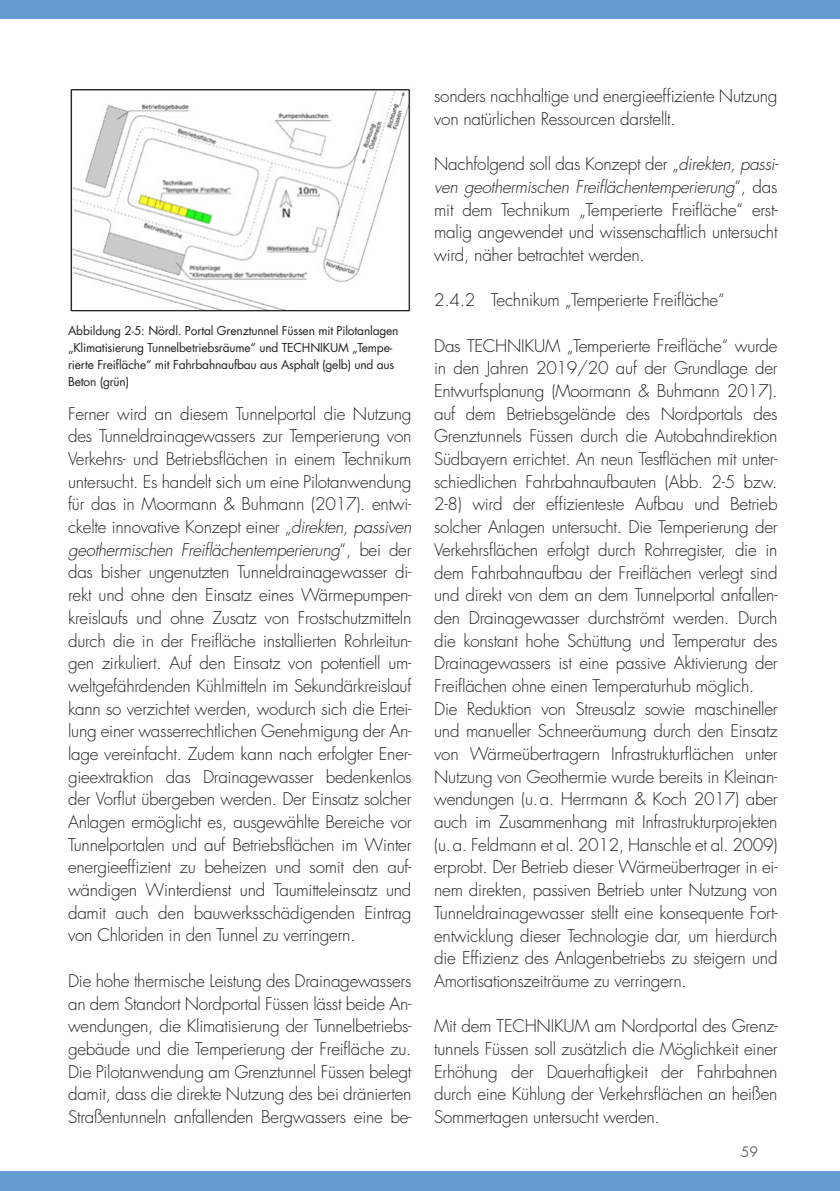
<style>
.page{position:relative;width:840px;height:1191px;background:#fff}
.page>*{position:absolute;margin:0;border:0;box-sizing:border-box;transform-origin:0 0}
.t1{font:300 17px/22.6px "Futura Std";letter-spacing:-.015em;color:#231f20;text-align:justify}
.t2{font:14px "Futura Std";color:#6c6d70}
.t3{font:12px/17px "Futura Std";letter-spacing:-.015em;color:#231f20}
.s1{font-style:italic}
</style>
<div class="page">
<div style="left:0;top:1171px;width:839px;height:20px;background:#679cd2"></div>
<div style="left:0;top:0;width:839px;height:19px;background:#679cd2"></div>
<img style="left:70px;top:89px;width:341px;height:223px">
<p class="t3" style="left:68px;top:322px;width:332px">Abbildung 2-5: Nördl. Portal Grenztunnel Füssen mit Pilotanlagen „Klimatisierung Tunnelbetriebsräume“ und TECHNIKUM „Tempe&shy;rierte Freifläche“ mit Fahrbahnaufbau aus Asphalt (gelb) und aus Beton (grün)</p>
<p class="t1" style="left:68px;top:403px;width:345px">Ferner wird an diesem Tunnelportal die Nutzung des Tunneldrainagewassers zur Temperierung von Verkehrs- und Betriebsflächen in einem Technikum untersucht. Es handelt sich um eine Pilotanwendung für das in Moormann &amp; Buhmann (2017). entwi&shy;ckelte innovative Konzept einer „<span class="s1">direkten, passiven geothermischen Freiflächentemperierung</span>“, bei der das bisher ungenutzten Tunneldrainagewasser di&shy;rekt und ohne den Einsatz eines Wärmepumpen&shy;kreislaufs und ohne Zusatz von Frostschutzmitteln durch die in der Freifläche installierten Rohrleitun&shy;gen zirkuliert. Auf den Einsatz von potentiell um&shy;weltgefährdenden Kühlmitteln im Sekundärkreislauf kann so verzichtet werden, wodurch sich die Ertei&shy;lung einer wasserrechtlichen Genehmigung der An&shy;lage vereinfacht. Zudem kann nach erfolgter Ener&shy;gieextraktion das Drainagewasser bedenkenlos der Vorflut übergeben werden. Der Einsatz solcher Anlagen ermöglicht es, ausgewählte Bereiche vor Tunnelportalen und auf Betriebsflächen im Winter energieeffizient zu beheizen und somit den auf&shy;wändigen Winterdienst und Taumitteleinsatz und damit auch den bauwerksschädigenden Eintrag von Chloriden in den Tunnel zu verringern.</p>
<p class="t1" style="left:68px;top:969px;width:344px">Die hohe thermische Leistung des Drainagewassers an dem Standort Nordportal Füssen lässt beide An&shy;wendungen, die Klimatisierung der Tunnelbetriebs&shy;gebäude und die Temperierung der Freifläche zu.<br>Die Pilotanwendung am Grenztunnel Füssen belegt damit, dass die direkte Nutzung des bei dränierten Straßentunneln anfallenden Bergwassers eine be-</p>
<p class="t1" style="left:434px;top:85px;width:344px">sonders nachhaltige und energieeffiziente Nutzung von natürlichen Ressourcen darstellt.</p>
<p class="t1" style="left:434px;top:153px;width:345px">Nachfolgend soll das Konzept der „<span class="s1">direkten, passi&shy;ven geothermischen Freiflächentemperierung</span>“, das mit dem Technikum „Temperierte Freifläche“ erst&shy;malig angewendet und wissenschaftlich untersucht wird, näher betrachtet werden.</p>
<p class="t1" style="left:434px;top:289px;width:292px">2.4.2 Technikum „Temperierte Freifläche“</p>
<p class="t1" style="left:434px;top:335px;width:345px;text-align:left">Das TECHNIKUM „Temperierte Freifläche“ wurde in den Jahren 2019/20 auf der Grundlage der Entwurfsplanung (Moormann &amp; Buhmann 2017). auf dem Betriebsgelände des Nordportals des Grenztunnels Füssen durch die Autobahndirektion Südbayern errichtet. An neun Testflächen mit unter&shy;schiedlichen Fahrbahnaufbauten (Abb. 2-5 bzw.<br>2-8) wird der effizienteste Aufbau und Betrieb solcher Anlagen untersucht. Die Temperierung der Verkehrsflächen erfolgt durch Rohrregister, die in dem Fahrbahnaufbau der Freiflächen verlegt sind und direkt von dem an dem Tunnelportal anfallen&shy;den Drainagewasser durchströmt werden. Durch die konstant hohe Schüttung und Temperatur des Drainagewassers ist eine passive Aktivierung der Freiflächen ohne einen Temperaturhub möglich.<br>Die Reduktion von Streusalz sowie maschineller und manueller Schneeräumung durch den Einsatz von Wärmeübertragern Infrastrukturflächen unter Nutzung von Geothermie wurde bereits in Kleinan&shy;wendungen (u.a. Herrmann &amp; Koch 2017) aber auch im Zusammenhang mit Infrastrukturprojekten (u.a. Feldmann et al. 2012, Hanschle et al. 2009) erprobt. Der Betrieb dieser Wärmeübertrager in ei&shy;nem direkten, passiven Betrieb unter Nutzung von Tunneldrainagewasser stellt eine konsequente Fort&shy;entwicklung dieser Technologie dar, um hierdurch die Effizienz des Anlagenbetriebs zu steigern und Amortisationszeiträume zu verringern.</p>
<p class="t1" style="left:434px;top:1015px;width:345px">Mit dem TECHNIKUM am Nordportal des Grenz&shy;tunnels Füssen soll zusätzlich die Möglichkeit einer Erhöhung der Dauerhaftigkeit der Fahrbahnen durch eine Kühlung der Verkehrsflächen an heißen Sommertagen untersucht werden.</p>
<p class="t2" style="left:740px;top:1143px;width:19px">59</p>
</div>
